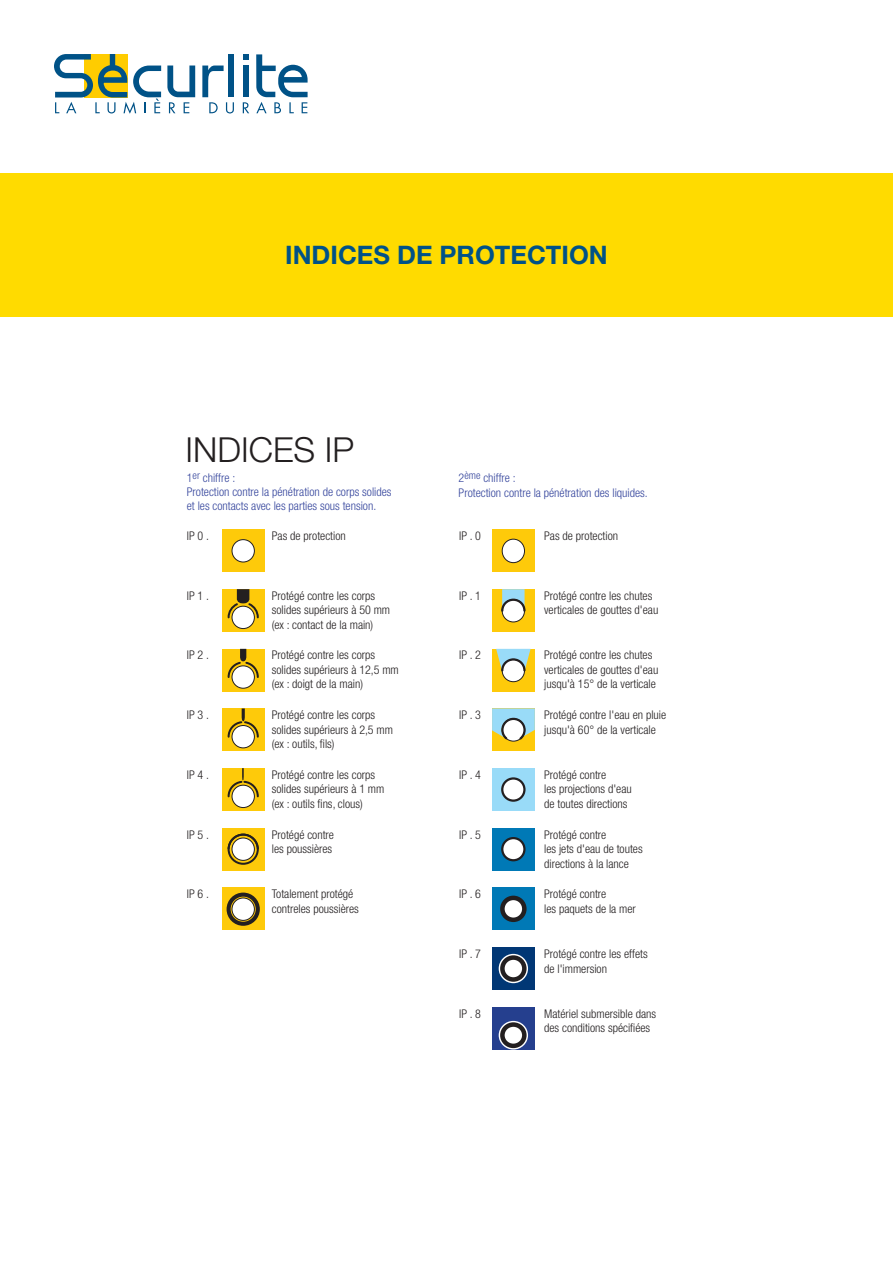
<style>
.page{position:relative;width:893px;height:1263px;background:#fff}
.page>*{position:absolute;margin:0;border:0;box-sizing:border-box;transform-origin:0 0}
.t1{font:300 34.5px "Helvetica Neue LT Std";color:#231f20}
.t2{font:700 25.5px "Helvetica Neue LT Std";color:#005287}
.t3{font:300 condensed 12px/14.4px "Helvetica Neue LT Std";color:#231f20}
.t4{font:300 condensed 12px/14.4px "Helvetica Neue LT Std";color:#34449c}
</style>
<div class="page">
<div style="left:0;top:173px;width:893px;height:144px;background:#ffdb00"></div>
<svg style="left:243px;top:102px;width:6px;height:11px"></svg>
<svg style="left:243px;top:54px;width:5px;height:6px"></svg>
<svg style="left:202px;top:66px;width:32px;height:47px"></svg>
<div style="left:228px;top:54px;width:6px;height:43px;background:#005287"></div>
<div style="left:243px;top:66px;width:5px;height:31px;background:#005287"></div>
<svg style="left:167px;top:66px;width:28px;height:47px"></svg>
<svg style="left:54px;top:54px;width:107px;height:60px"></svg>
<svg style="left:256px;top:54px;width:52px;height:59px"></svg>
<div style="left:222px;top:529px;width:43px;height:43px;background:#feca0a"></div>
<div style="left:232px;top:540px;width:22px;height:22px;background:#fff;border-radius:50%"></div>
<div style="left:232px;top:539px;width:23px;height:23px;border:1px solid #231f20;border-radius:50%"></div>
<div style="left:222px;top:589px;width:43px;height:43px;background:#feca0a"></div>
<div style="left:232px;top:606px;width:22px;height:22px;background:#fff;border-radius:50%"></div>
<div style="left:232px;top:606px;width:23px;height:23px;border:1px solid #231f20;border-radius:50%"></div>
<svg style="left:227px;top:589px;width:32px;height:30px"></svg>
<div style="left:222px;top:649px;width:43px;height:43px;background:#feca0a"></div>
<div style="left:232px;top:666px;width:22px;height:22px;background:#fff;border-radius:50%"></div>
<div style="left:232px;top:666px;width:23px;height:22px;border:1px solid #231f20;border-radius:50%"></div>
<svg style="left:227px;top:649px;width:32px;height:30px"></svg>
<div style="left:222px;top:708px;width:43px;height:43px;background:#feca0a"></div>
<div style="left:232px;top:725px;width:22px;height:23px;background:#fff;border-radius:50%"></div>
<div style="left:232px;top:725px;width:23px;height:23px;border:1px solid #231f20;border-radius:50%"></div>
<svg style="left:227px;top:708px;width:32px;height:31px"></svg>
<div style="left:222px;top:768px;width:43px;height:43px;background:#feca0a"></div>
<div style="left:232px;top:785px;width:22px;height:22px;background:#fff;border-radius:50%"></div>
<div style="left:232px;top:785px;width:23px;height:23px;border:1px solid #231f20;border-radius:50%"></div>
<svg style="left:227px;top:768px;width:32px;height:30px"></svg>
<div style="left:222px;top:828px;width:43px;height:43px;background:#feca0a"></div>
<div style="left:232px;top:838px;width:22px;height:22px;background:#fff;border-radius:50%"></div>
<div style="left:232px;top:838px;width:23px;height:23px;border:1px solid #231f20;border-radius:50%"></div>
<svg style="left:227px;top:836px;width:32px;height:15px"></svg>
<div style="left:228px;top:833px;width:31px;height:32px;border:2px solid #231f20;border-radius:50%"></div>
<div style="left:222px;top:887px;width:43px;height:43px;background:#feca0a"></div>
<div style="left:232px;top:898px;width:22px;height:22px;background:#fff;border-radius:50%"></div>
<div style="left:232px;top:898px;width:23px;height:23px;border:1px solid #231f20;border-radius:50%"></div>
<svg style="left:227px;top:894px;width:33px;height:17px"></svg>
<div style="left:227px;top:892px;width:33px;height:34px;border:4px solid #231f20;border-radius:50%"></div>
<div style="left:492px;top:529px;width:43px;height:43px;background:#feca0a"></div>
<div style="left:502px;top:539px;width:23px;height:24px;background:#fff;border-radius:50%"></div>
<div style="left:502px;top:539px;width:23px;height:24px;border:1px solid #231f20;border-radius:50%"></div>
<div style="left:492px;top:589px;width:43px;height:43px;background:#feca0a"></div>
<div style="left:502px;top:600px;width:22px;height:22px;background:#fff;border-radius:50%"></div>
<div style="left:502px;top:599px;width:23px;height:23px;border:1px solid #231f20;border-radius:50%"></div>
<svg style="left:501px;top:589px;width:25px;height:24px"></svg>
<div style="left:492px;top:649px;width:43px;height:43px;background:#feca0a"></div>
<div style="left:502px;top:659px;width:22px;height:23px;background:#fff;border-radius:50%"></div>
<div style="left:502px;top:659px;width:23px;height:23px;border:1px solid #231f20;border-radius:50%"></div>
<svg style="left:496px;top:649px;width:35px;height:24px"></svg>
<div style="left:492px;top:708px;width:43px;height:43px;background:#feca0a"></div>
<svg style="left:492px;top:708px;width:43px;height:34px"></svg>
<div style="left:492px;top:768px;width:43px;height:43px;background:#99dbf8"></div>
<svg style="left:502px;top:778px;width:23px;height:23px"></svg>
<div style="left:501px;top:777px;width:25px;height:25px;border:2px solid #231f20;border-radius:50%"></div>
<div style="left:492px;top:828px;width:43px;height:43px;background:#0079b6"></div>
<svg style="left:502px;top:838px;width:23px;height:22px"></svg>
<div style="left:501px;top:837px;width:25px;height:24px;border:2px solid #231f20;border-radius:50%"></div>
<div style="left:492px;top:887px;width:43px;height:43px;background:#0079b6"></div>
<svg style="left:502px;top:898px;width:23px;height:22px"></svg>
<div style="left:500px;top:896px;width:27px;height:26px;border:4px solid #231f20;border-radius:50%"></div>
<div style="left:492px;top:947px;width:43px;height:43px;background:#013775"></div>
<svg style="left:499px;top:954px;width:29px;height:29px"></svg>
<div style="left:500px;top:955px;width:27px;height:27px;border:4px solid #231f20;border-radius:50%"></div>
<div style="left:492px;top:1007px;width:43px;height:42px;background:#253f8e"></div>
<svg style="left:499px;top:1021px;width:29px;height:28px"></svg>
<div style="left:500px;top:1022px;width:27px;height:26px;border:4px solid #231f20;border-radius:50%"></div>
<p class="t2" style="left:285px;top:239px;width:324px">INDICES DE PROTECTION</p>
<p class="t1" style="left:186px;top:428px;width:170px">INDICES IP</p>
<p class="t4" style="left:187px;top:470px;width:50px">1<sup>er</sup> chiffre :</p>
<p class="t4" style="left:187px;top:484px;width:206px">Protection contre la pénétration de corps solides et les contacts avec les parties sous tension.</p>
<p class="t3" style="left:187px;top:528px;width:24px">IP 0 .</p>
<p class="t3" style="left:272px;top:528px;width:75px">Pas de protection</p>
<p class="t3" style="left:187px;top:588px;width:24px">IP 1 .</p>
<p class="t3" style="left:272px;top:588px;width:105px">Protégé contre les corps</p>
<p class="t3" style="left:272px;top:603px;width:120px">solides supérieurs à 50 mm</p>
<p class="t3" style="left:272px;top:617px;width:103px">(ex : contact de la main)</p>
<p class="t3" style="left:187px;top:648px;width:24px">IP 2 .</p>
<p class="t3" style="left:272px;top:648px;width:105px">Protégé contre les corps</p>
<p class="t3" style="left:272px;top:662px;width:128px">solides supérieurs à 12,5 mm</p>
<p class="t3" style="left:272px;top:677px;width:93px">(ex : doigt de la main)</p>
<p class="t3" style="left:187px;top:708px;width:24px">IP 3 .</p>
<p class="t3" style="left:272px;top:708px;width:105px">Protégé contre les corps</p>
<p class="t3" style="left:272px;top:722px;width:123px">solides supérieurs à 2,5 mm</p>
<p class="t3" style="left:272px;top:736px;width:64px">(ex : outils, fils)</p>
<p class="t3" style="left:187px;top:767px;width:24px">IP 4 .</p>
<p class="t3" style="left:272px;top:767px;width:105px">Protégé contre les corps</p>
<p class="t3" style="left:272px;top:782px;width:114px">solides supérieurs à 1 mm</p>
<p class="t3" style="left:272px;top:796px;width:92px">(ex : outils fins, clous)</p>
<p class="t3" style="left:187px;top:827px;width:24px">IP 5 .</p>
<p class="t3" style="left:272px;top:827px;width:64px">Protégé contre les poussières</p>
<p class="t3" style="left:187px;top:887px;width:24px">IP 6 .</p>
<p class="t3" style="left:272px;top:887px;width:89px">Totalement protégé contreles poussières</p>
<p class="t4" style="left:459px;top:471px;width:59px">2<sup>ème</sup> chiffre :</p>
<p class="t4" style="left:459px;top:485px;width:191px">Protection contre la pénétration des liquides.</p>
<p class="t3" style="left:459px;top:528px;width:23px">IP . 0</p>
<p class="t3" style="left:544px;top:528px;width:75px">Pas de protection</p>
<p class="t3" style="left:459px;top:588px;width:23px">IP . 1</p>
<p class="t3" style="left:544px;top:588px;width:110px">Protégé contre les chutes</p>
<p class="t3" style="left:544px;top:603px;width:116px">verticales de gouttes d'eau</p>
<p class="t3" style="left:459px;top:648px;width:23px">IP . 2</p>
<p class="t3" style="left:544px;top:648px;width:110px">Protégé contre les chutes</p>
<p class="t3" style="left:544px;top:662px;width:116px">verticales de gouttes d'eau</p>
<p class="t3" style="left:544px;top:677px;width:113px">jusqu'à 15° de la verticale</p>
<p class="t3" style="left:459px;top:708px;width:23px">IP . 3</p>
<p class="t3" style="left:544px;top:708px;width:124px">Protégé contre l'eau en pluie jusqu'à 60° de la verticale</p>
<p class="t3" style="left:459px;top:767px;width:23px">IP . 4</p>
<p class="t3" style="left:544px;top:767px;width:89px">Protégé contre<br>les projections d'eau de toutes directions</p>
<p class="t3" style="left:459px;top:827px;width:23px">IP . 5</p>
<p class="t3" style="left:544px;top:827px;width:100px">Protégé contre<br>les jets d'eau de toutes</p>
<p class="t3" style="left:544px;top:856px;width:86px">directions à la lance</p>
<p class="t3" style="left:459px;top:887px;width:23px">IP . 6</p>
<p class="t3" style="left:544px;top:887px;width:64px">Protégé contre</p>
<p class="t3" style="left:544px;top:901px;width:93px">les paquets de la mer</p>
<p class="t3" style="left:459px;top:947px;width:23px">IP . 7</p>
<p class="t3" style="left:544px;top:947px;width:105px">Protégé contre les effets</p>
<p class="t3" style="left:544px;top:961px;width:64px">de l'immersion</p>
<p class="t3" style="left:459px;top:1006px;width:23px">IP . 8</p>
<p class="t3" style="left:544px;top:1006px;width:113px">Matériel submersible dans des conditions spécifiées</p>
</div>
